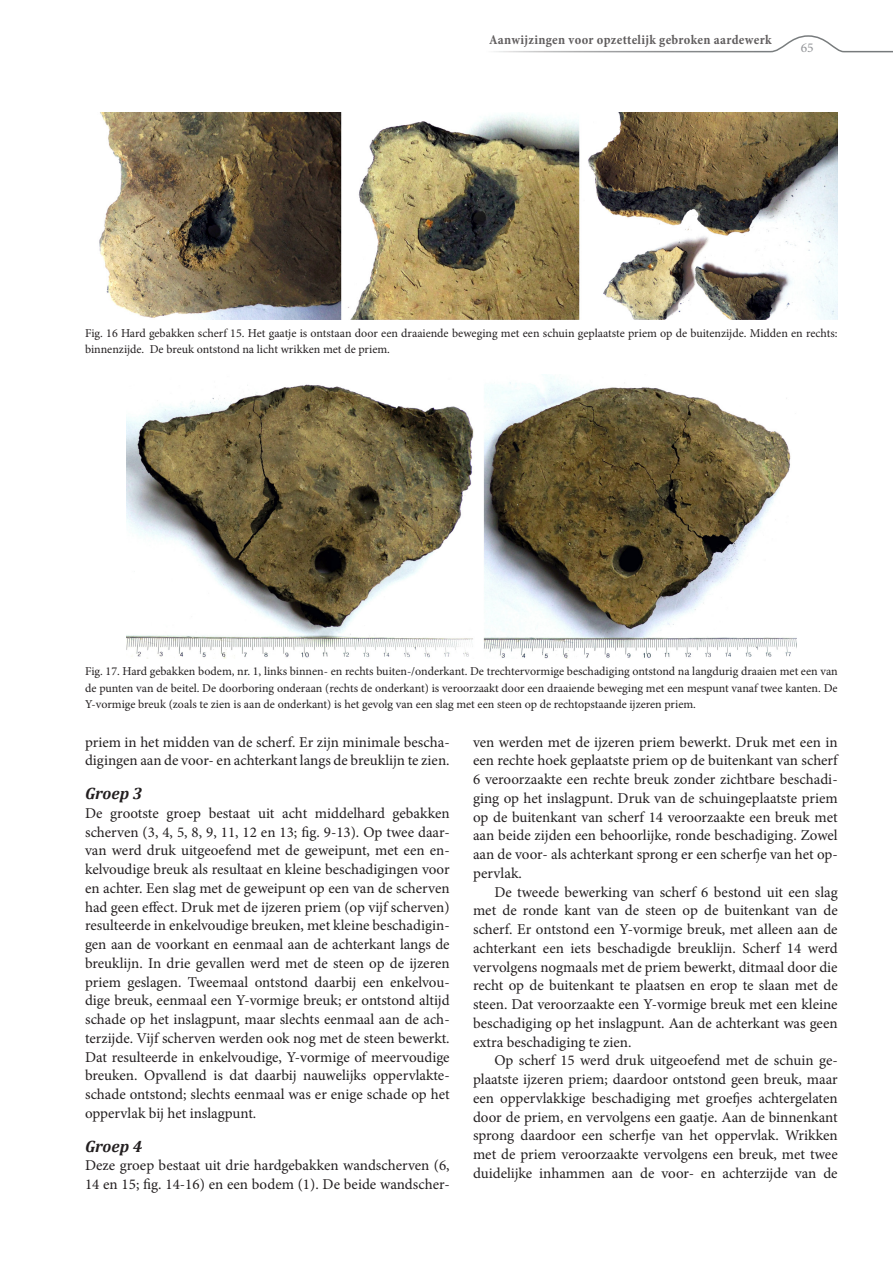
<style>
.page{position:relative;width:893px;height:1263px;background:#fff}
.page>*{position:absolute;margin:0;border:0;box-sizing:border-box;transform-origin:0 0}
.t1{font:italic 700 16.5px "Cambria";color:#231f20}
.t2{font:15px/18.8px "Minion Pro";letter-spacing:-.005em;color:#231f20;text-align:justify}
.t3{font:700 condensed 13.5px "Minion Pro";letter-spacing:.02em;color:#231f20}
.t4{font:13.5px "Minion Pro";color:#939598}
.t5{font:12px/16.2px "Minion Pro";letter-spacing:-.005em;color:#231f20;text-align:justify}
</style>
<div class="page">
<svg style="left:493px;top:35px;width:400px;height:18px"></svg>
<img style="left:126px;top:374px;width:671px;height:284px">
<img style="left:99px;top:112px;width:739px;height:207px">
<p class="t3" style="left:489px;top:30px;width:284px">Aanwijzingen voor opzettelijk gebroken aardewerk</p>
<p class="t4" style="left:801px;top:38px;width:14px">65</p>
<p class="t5" style="left:85px;top:325px;width:754px">Fig. 16 Hard gebakken scherf 15. Het gaatje is ontstaan door een draaiende beweging met een schuin geplaatste priem op de buitenzijde. Midden en rechts: binnenzijde. De breuk ontstond na licht wrikken met de priem.</p>
<p class="t5" style="left:85px;top:663px;width:754px">Fig. 17. Hard gebakken bodem, nr. 1, links binnen- en rechts buiten-/onderkant. De trechtervormige beschadiging ontstond na langdurig draaien met een van de punten van de beitel. De doorboring onderaan (rechts de onderkant) is veroorzaakt door een draaiende beweging met een mespunt vanaf twee kanten. De Y-vormige breuk (zoals te zien is aan de onderkant) is het gevolg van een slag met een steen op de rechtopstaande ijzeren priem.</p>
<p class="t2" style="left:85px;top:732px;width:366px">priem in het midden van de scherf. Er zijn minimale bescha&shy;digingen aan de voor- en achterkant langs de breuklijn te zien.</p>
<p class="t1" style="left:85px;top:782px;width:59px">Groep 3</p>
<p class="t2" style="left:85px;top:804px;width:366px">De grootste groep bestaat uit acht middelhard gebakken scherven (3, 4, 5, 8, 9, 11, 12 en 13; fig. 9-13). Op twee daar&shy;van werd druk uitgeoefend met de geweipunt, met een en&shy;kelvoudige breuk als resultaat en kleine beschadigingen voor en achter. Een slag met de geweipunt op een van de scherven had geen effect. Druk met de ijzeren priem (op vijf scherven) resulteerde in enkelvoudige breuken, met kleine beschadigin&shy;gen aan de voorkant en eenmaal aan de achterkant langs de breuklijn. In drie gevallen werd met de steen op de ijzeren priem geslagen. Tweemaal ontstond daarbij een enkelvou&shy;dige breuk, eenmaal een Y-vormige breuk; er ontstond altijd schade op het inslagpunt, maar slechts eenmaal aan de ach&shy;terzijde. Vijf scherven werden ook nog met de steen bewerkt.<br>Dat resulteerde in enkelvoudige, Y-vormige of meervoudige breuken. Opvallend is dat daarbij nauwelijks oppervlakte&shy;schade ontstond; slechts eenmaal was er enige schade op het oppervlak bij het inslagpunt.</p>
<p class="t1" style="left:85px;top:1134px;width:59px">Groep 4</p>
<p class="t2" style="left:85px;top:1156px;width:366px">Deze groep bestaat uit drie hardgebakken wandscherven (6,<br>14 en 15; fig. 14-16) en een bodem (1). De beide wandscher-</p>
<p class="t2" style="left:473px;top:732px;width:366px">ven werden met de ijzeren priem bewerkt. Druk met een in een rechte hoek geplaatste priem op de buitenkant van scherf 6 veroorzaakte een rechte breuk zonder zichtbare beschadi&shy;ging op het inslagpunt. Druk van de schuingeplaatste priem op de buitenkant van scherf 14 veroorzaakte een breuk met aan beide zijden een behoorlijke, ronde beschadiging. Zowel aan de voor- als achterkant sprong er een scherfje van het op&shy;pervlak.</p>
<p class="t2" style="left:473px;top:882px;width:366px;text-indent:21px">De tweede bewerking van scherf 6 bestond uit een slag met de ronde kant van de steen op de buitenkant van de scherf. Er ontstond een Y-vormige breuk, met alleen aan de achterkant een iets beschadigde breuklijn. Scherf 14 werd vervolgens nogmaals met de priem bewerkt, ditmaal door die recht op de buitenkant te plaatsen en erop te slaan met de steen. Dat veroorzaakte een Y-vormige breuk met een kleine beschadiging op het inslagpunt. Aan de achterkant was geen extra beschadiging te zien.</p>
<p class="t2" style="left:473px;top:1051px;width:366px;text-indent:21px">Op scherf 15 werd druk uitgeoefend met de schuin ge&shy;plaatste ijzeren priem; daardoor ontstond geen breuk, maar een oppervlakkige beschadiging met groefjes achtergelaten door de priem, en vervolgens een gaatje. Aan de binnenkant sprong daardoor een scherfje van het oppervlak. Wrikken met de priem veroorzaakte vervolgens een breuk, met twee duidelijke inhammen aan de voor- en achterzijde van de</p>
</div>
